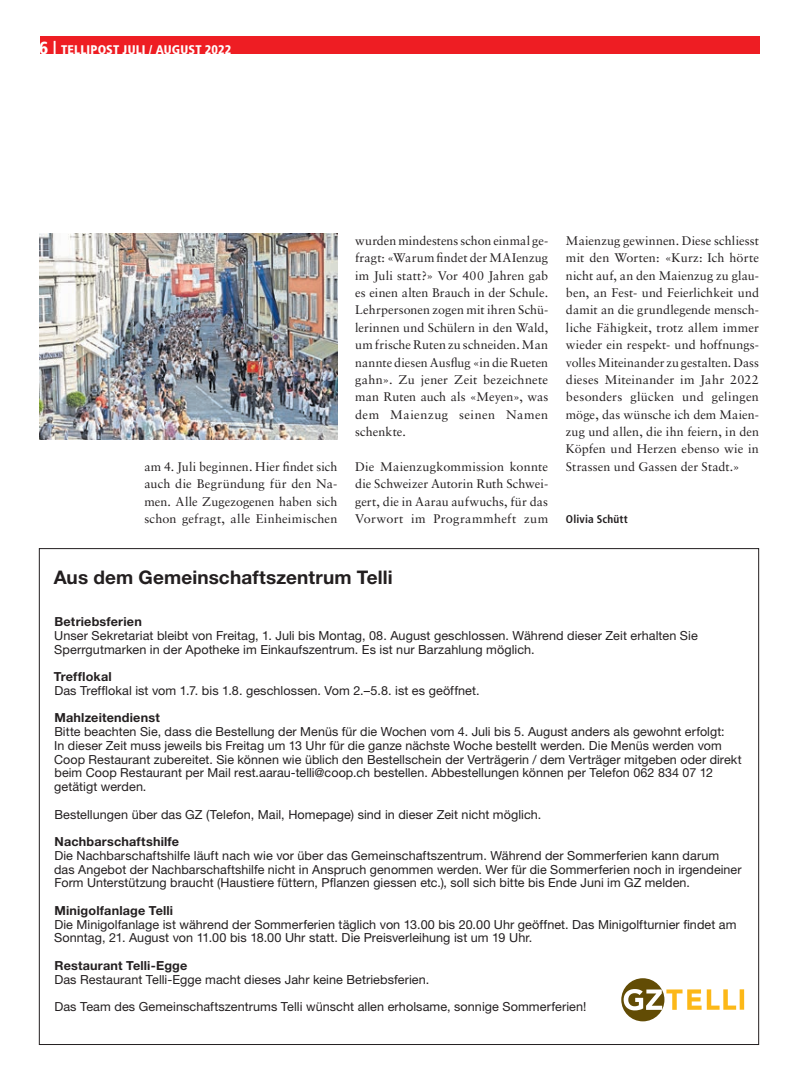
<style>
.page{position:relative;width:798px;height:1081px;background:#fff}
.page>*{position:absolute;margin:0;border:0;box-sizing:border-box;transform-origin:0 0}
.t1{font:700 18.75px "Helvetica Neue LT Std";letter-spacing:.005em;color:#231f20}
.t2{font:12.5px/13.8px "Helvetica Neue LT Std";letter-spacing:.005em;color:#231f20}
.t3{font:12.5px/17.4px "Sabon";letter-spacing:.01em;color:#231f20;text-align:justify}
.t4{font:700 12.5px "Helvetica Neue LT Std";letter-spacing:.015em;color:#231f20}
.t5{font:900 condensed 12.5px "Frutiger LT Std";letter-spacing:.01em;color:#fff}
.t6{font:700 condensed 11.25px "Frutiger LT Std";letter-spacing:.015em;color:#231f20}
.s1{font-size:17.5px}
</style>
<div class="page">
<div style="left:40px;top:36px;width:719px;height:18px;background:#ee1d23"></div>
<img style="left:40px;top:234px;width:297px;height:205px">
<div style="left:621px;top:978px;width:43px;height:43px;background:#624c05;border-radius:50%"></div>
<svg style="left:623px;top:989px;width:120px;height:21px"></svg>
<p class="t5" style="left:39px;top:42px;width:194px"><span class="s1">6 |</span> TELLIPOST JULI / AUGUST 2022</p>
<p class="t3" style="left:144px;top:458px;width:194px">am 4. Juli beginnen. Hier findet sich auch die Begründung für den Na&shy;men. Alle Zugezogenen haben sich schon gefragt, alle Einheimischen</p>
<p class="t3" style="left:355px;top:232px;width:194px">wurden mindestens schon einmal ge&shy;fragt: «Warum findet der MAIenzug im Juli statt?» Vor 400 Jahren gab es einen alten Brauch in der Schule.<br>Lehrpersonen zogen mit ihren Schü&shy;lerinnen und Schülern in den Wald, um frische Ruten zu schneiden. Man nannte diesen Ausflug «in die Rueten gahn». Zu jener Zeit bezeichnete man Ruten auch als «Meyen», was dem Maienzug seinen Namen schenkte.</p>
<p class="t3" style="left:355px;top:458px;width:194px">Die Maienzugkommission konnte die Schweizer Autorin Ruth Schwei&shy;gert, die in Aarau aufwuchs, für das Vorwort im Programmheft zum</p>
<p class="t3" style="left:565px;top:232px;width:194px">Maienzug gewinnen. Diese schliesst mit den Worten: «Kurz: Ich hörte nicht auf, an den Maienzug zu glau&shy;ben, an Fest- und Feierlichkeit und damit an die grundlegende mensch&shy;liche Fähigkeit, trotz allem immer wieder ein respekt- und hoffnungs&shy;volles Miteinander zu gestalten. Dass dieses Miteinander im Jahr 2022 besonders glücken und gelingen möge, das wünsche ich dem Maien&shy;zug und allen, die ihn feiern, in den Köpfen und Herzen ebenso wie in Strassen und Gassen der Stadt.»</p>
<p class="t6" style="left:565px;top:512px;width:63px">Olivia Schütt</p>
<h1 class="t1" style="left:54px;top:566px;width:340px">Aus dem Gemeinschaftszentrum Telli</h1>
<p class="t4" style="left:54px;top:614px;width:89px">Betriebsferien</p>
<p class="t2" style="left:54px;top:628px;width:645px">Unser Sekretariat bleibt von Freitag, 1. Juli bis Montag, 08. August geschlossen. Während dieser Zeit erhalten Sie<br>Sperrgutmarken in der Apotheke im Einkaufszentrum. Es ist nur Barzahlung möglich.</p>
<p class="t4" style="left:54px;top:669px;width:59px">Trefflokal</p>
<p class="t2" style="left:54px;top:683px;width:426px">Das Trefflokal ist vom 1.7. bis 1.8. geschlossen. Vom 2.–5.8. ist es geöffnet.</p>
<p class="t4" style="left:54px;top:710px;width:107px">Mahlzeitendienst</p>
<p class="t2" style="left:54px;top:724px;width:688px">Bitte beachten Sie, dass die Bestellung der Menüs für die Wochen vom 4. Juli bis 5. August anders als gewohnt erfolgt:<br>In dieser Zeit muss jeweils bis Freitag um 13 Uhr für die ganze nächste Woche bestellt werden. Die Menüs werden vom Coop Restaurant zubereitet. Sie können wie üblich den Bestellschein der Verträgerin / dem Verträger mitgeben oder direkt beim Coop Restaurant per Mail rest.aarau-telli@coop.ch bestellen. Abbestellungen können per Telefon 062 834 07 12 getätigt werden.</p>
<p class="t2" style="left:54px;top:807px;width:488px">Bestellungen über das GZ (Telefon, Mail, Homepage) sind in dieser Zeit nicht möglich.</p>
<p class="t4" style="left:54px;top:834px;width:126px">Nachbarschaftshilfe</p>
<p class="t2" style="left:54px;top:848px;width:688px">Die Nachbarschaftshilfe läuft nach wie vor über das Gemeinschaftszentrum. Während der Sommerferien kann darum das Angebot der Nachbarschaftshilfe nicht in Anspruch genommen werden. Wer für die Sommerferien noch in irgendeiner<br>Form Unterstützung braucht (Haustiere füttern, Pflanzen giessen etc.), soll sich bitte bis Ende Juni im GZ melden.</p>
<p class="t4" style="left:54px;top:903px;width:120px">Minigolfanlage Telli</p>
<p class="t2" style="left:54px;top:917px;width:683px">Die Minigolfanlage ist während der Sommerferien täglich von 13.00 bis 20.00 Uhr geöffnet. Das Minigolfturnier findet am<br>Sonntag, 21. August von 11.00 bis 18.00 Uhr statt. Die Preisverleihung ist um 19 Uhr.</p>
<p class="t4" style="left:54px;top:958px;width:134px">Restaurant Telli-Egge</p>
<p class="t2" style="left:54px;top:972px;width:376px">Das Restaurant Telli-Egge macht dieses Jahr keine Betriebsferien.</p>
<p class="t2" style="left:54px;top:999px;width:533px">Das Team des Gemeinschaftszentrums Telli wünscht allen erholsame, sonnige Sommerferien!</p>
</div>
